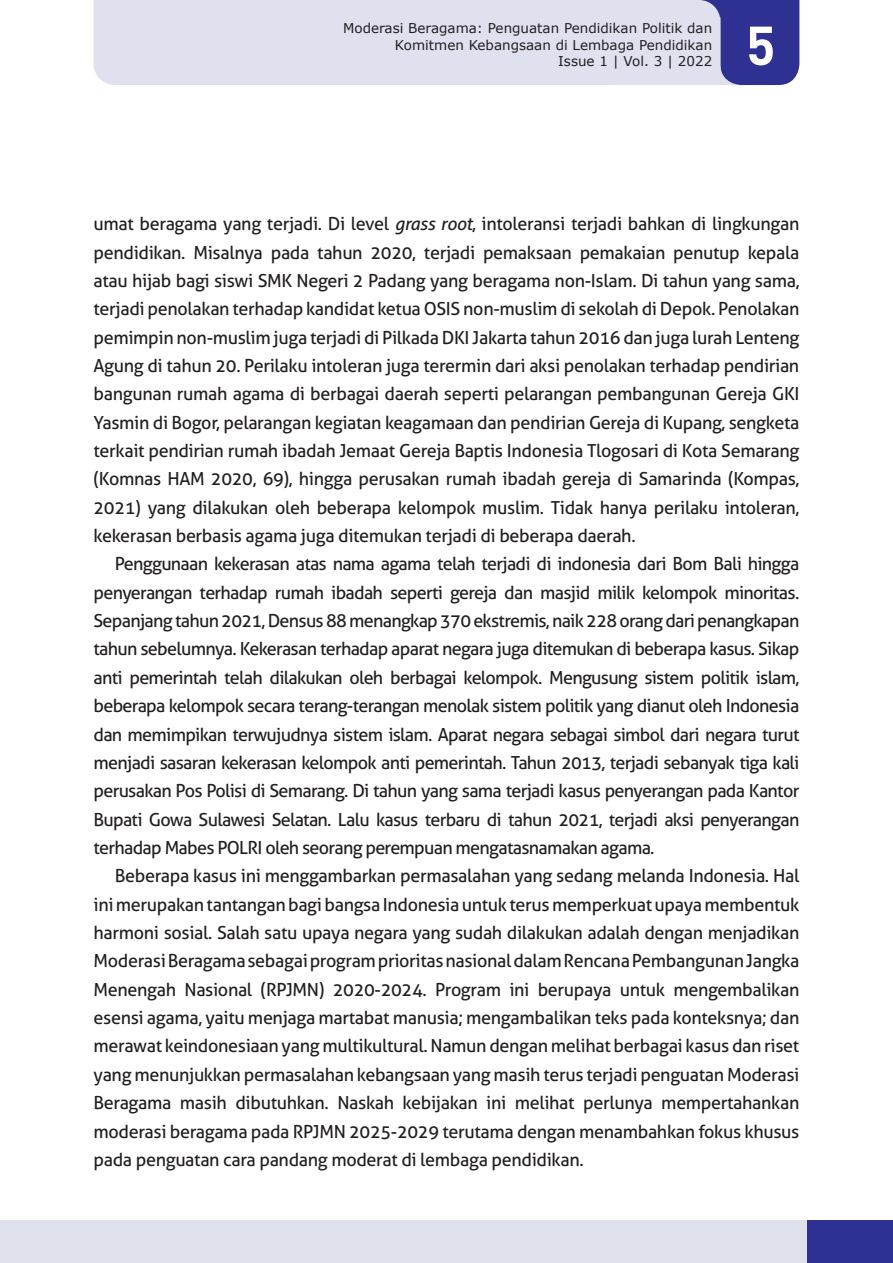
<style>
.page{position:relative;width:893px;height:1263px;background:#fff}
.page>*{position:absolute;margin:0;border:0;box-sizing:border-box;transform-origin:0 0}
.t1{font:700 54px "DINOT";color:#fff}
.ISI{font:18px/28.3px "Aller";letter-spacing:-.02em;color:#231f20;text-align:justify}
.t2{font:13.5px/16.2px "Verdana";color:#231f20;text-align:right}
.s1{font-style:italic}
</style>
<div class="page">
<div style="left:720px;top:0;width:79px;height:85px;background:#2e3092"></div>
<div style="left:613px;top:0;width:137px;height:17px;background:#2e3092"></div>
<div style="left:94px;top:0;width:626px;height:85px;background:#e0e1ee"></div>
<div style="left:0;top:1220px;width:893px;height:43px;background:#dee1ec"></div>
<div style="left:808px;top:1220px;width:85px;height:43px;background:#2e3092"></div>
<p class="t2" style="left:343px;top:20px;width:371px">Moderasi Beragama: Penguatan Pendidikan Politik dan<br>Komitmen Kebangsaan di Lembaga Pendidikan<br>Issue 1 | Vol. 3 | 2022</p>
<h1 class="t1" style="left:746px;top:9px;width:39px">55</h1>
<p class="ISI" style="left:94px;top:210px;width:707px">umat beragama yang terjadi. Di level <span class="s1">grass root</span>, intoleransi terjadi bahkan di lingkungan pendidikan. Misalnya pada tahun 2020, terjadi pemaksaan pemakaian penutup kepala atau hijab bagi siswi SMK Negeri 2 Padang yang beragama non-Islam. Di tahun yang sama, terjadi penolakan terhadap kandidat ketua OSIS non-muslim di sekolah di Depok. Penolakan pemimpin non-muslim juga terjadi di Pilkada DKI Jakarta tahun 2016 dan juga lurah Lenteng Agung di tahun 20. Perilaku intoleran juga terermin dari aksi penolakan terhadap pendirian bangunan rumah agama di berbagai daerah seperti pelarangan pembangunan Gereja GKI Yasmin di Bogor, pelarangan kegiatan keagamaan dan pendirian Gereja di Kupang, sengketa terkait pendirian rumah ibadah Jemaat Gereja Baptis Indonesia Tlogosari di Kota Semarang (Komnas HAM 2020, 69), hingga perusakan rumah ibadah gereja di Samarinda (Kompas, 2021) yang dilakukan oleh beberapa kelompok muslim. Tidak hanya perilaku intoleran, kekerasan berbasis agama juga ditemukan terjadi di beberapa daerah.</p>
<p class="ISI" style="left:94px;top:550px;width:707px;text-indent:21px">Penggunaan kekerasan atas nama agama telah terjadi di indonesia dari Bom Bali hingga penyerangan terhadap rumah ibadah seperti gereja dan masjid milik kelompok minoritas.<br>Sepanjang tahun 2021, Densus 88 menangkap 370 ekstremis, naik 228 orang dari penangkapan tahun sebelumnya. Kekerasan terhadap aparat negara juga ditemukan di beberapa kasus. Sikap anti pemerintah telah dilakukan oleh berbagai kelompok. Mengusung sistem politik islam, beberapa kelompok secara terang-terangan menolak sistem politik yang dianut oleh Indonesia dan memimpikan terwujudnya sistem islam. Aparat negara sebagai simbol dari negara turut menjadi sasaran kekerasan kelompok anti pemerintah. Tahun 2013, terjadi sebanyak tiga kali perusakan Pos Polisi di Semarang. Di tahun yang sama terjadi kasus penyerangan pada Kantor Bupati Gowa Sulawesi Selatan. Lalu kasus terbaru di tahun 2021, terjadi aksi penyerangan terhadap Mabes POLRI oleh seorang perempuan mengatasnamakan agama.</p>
<p class="ISI" style="left:94px;top:862px;width:707px;text-indent:21px">Beberapa kasus ini menggambarkan permasalahan yang sedang melanda Indonesia. Hal ini merupakan tantangan bagi bangsa Indonesia untuk terus memperkuat upaya membentuk harmoni sosial. Salah satu upaya negara yang sudah dilakukan adalah dengan menjadikan Moderasi Beragama sebagai program prioritas nasional dalam Rencana Pembangunan Jangka Menengah Nasional (RPJMN) 2020-2024. Program ini berupaya untuk mengembalikan esensi agama, yaitu menjaga martabat manusia; mengambalikan teks pada konteksnya; dan merawat keindonesiaan yang multikultural. Namun dengan melihat berbagai kasus dan riset yang menunjukkan permasalahan kebangsaan yang masih terus terjadi penguatan Moderasi Beragama masih dibutuhkan. Naskah kebijakan ini melihat perlunya mempertahankan moderasi beragama pada RPJMN 2025-2029 terutama dengan menambahkan fokus khusus pada penguatan cara pandang moderat di lembaga pendidikan.</p>
</div>
